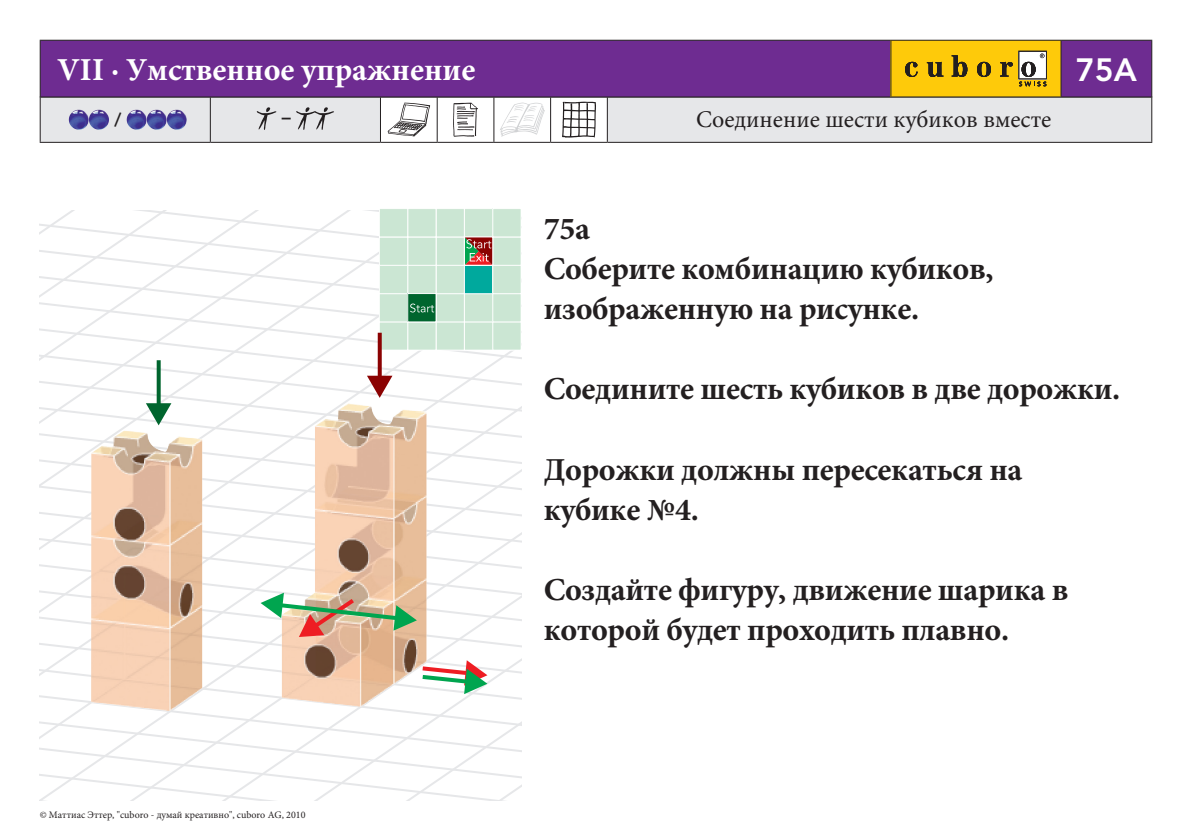
<style>
.page{position:relative;width:1191px;height:840px;background:#fff}
.page>*{position:absolute;margin:0;border:0;box-sizing:border-box;transform-origin:0 0}
.t1{font:700 32px/40px "Minion Pro";letter-spacing:-.01em;color:#231f20}
.t2{font:700 32px "Minion Pro";color:#fff}
.t3{font:800 32px "Avenir LT Std";color:#fff}
.t4{font:24px "Minion Pro";color:#231f20}
.t5{font:800 18px "Avenir LT Std";color:#231f20}
.t6{font:10px "Minion Pro";color:#231f20}
</style>
<div class="page">
<svg style="left:41px;top:97px;width:1110px;height:45px;background:#dfe0e4"></svg>
<hr style="left:40px;top:97px;width:1px;height:45px;background:#231f20">
<hr style="left:1151px;top:97px;width:1px;height:45px;background:#231f20">
<hr style="left:40px;top:142px;width:170px;height:1px;background:#231f20">
<hr style="left:210px;top:142px;width:170px;height:1px;background:#231f20">
<hr style="left:607px;top:142px;width:545px;height:1px;background:#231f20">
<hr style="left:210px;top:97px;width:1px;height:45px;background:#231f20">
<hr style="left:380px;top:97px;width:1px;height:45px;background:#231f20">
<hr style="left:437px;top:97px;width:1px;height:45px;background:#231f20">
<hr style="left:493px;top:97px;width:1px;height:45px;background:#231f20">
<hr style="left:550px;top:97px;width:1px;height:45px;background:#231f20">
<hr style="left:607px;top:97px;width:1px;height:45px;background:#231f20">
<hr style="left:380px;top:142px;width:57px;height:1px;background:#231f20">
<hr style="left:437px;top:142px;width:57px;height:1px;background:#231f20">
<hr style="left:494px;top:142px;width:56px;height:1px;background:#231f20">
<hr style="left:550px;top:142px;width:57px;height:1px;background:#231f20">
<img style="left:69px;top:111px;width:4px;height:14px">
<img style="left:89px;top:111px;width:5px;height:14px">
<img style="left:127px;top:111px;width:4px;height:15px">
<img style="left:147px;top:111px;width:4px;height:15px">
<img style="left:167px;top:111px;width:4px;height:15px">
<svg style="left:257px;top:107px;width:19px;height:23px"></svg>
<svg style="left:296px;top:107px;width:38px;height:23px"></svg>
<svg style="left:387px;top:102px;width:43px;height:35px"></svg>
<svg style="left:453px;top:103px;width:25px;height:34px"></svg>
<svg style="left:500px;top:102px;width:45px;height:35px"></svg>
<svg style="left:562px;top:101px;width:34px;height:36px"></svg>
<div style="left:41px;top:41px;width:1110px;height:55px;background:#6e2c91"></div>
<div style="left:891px;top:40px;width:170px;height:57px;background:#feca0a"></div>
<hr style="left:40px;top:40px;width:851px;height:1px;background:#231f20">
<hr style="left:40px;top:41px;width:1px;height:55px;background:#231f20">
<hr style="left:891px;top:40px;width:170px;height:1px;background:#231f20">
<hr style="left:890px;top:41px;width:1px;height:55px;background:#231f20">
<hr style="left:1061px;top:40px;width:91px;height:1px;background:#231f20">
<hr style="left:1060px;top:41px;width:1px;height:55px;background:#231f20">
<hr style="left:1151px;top:41px;width:1px;height:55px;background:#231f20">
<hr style="left:40px;top:96px;width:851px;height:1px;background:#231f20">
<hr style="left:891px;top:96px;width:170px;height:1px;background:#231f20">
<hr style="left:1061px;top:96px;width:91px;height:1px;background:#231f20">
<svg style="left:905px;top:62px;width:12px;height:15px"></svg>
<svg style="left:927px;top:62px;width:16px;height:15px"></svg>
<svg style="left:951px;top:55px;width:16px;height:22px"></svg>
<svg style="left:977px;top:62px;width:14px;height:15px"></svg>
<svg style="left:1000px;top:62px;width:12px;height:14px"></svg>
<svg style="left:1018px;top:51px;width:28px;height:35px"></svg>
<div style="left:435px;top:208px;width:30px;height:29px;border:1px solid #fff"></div>
<div style="left:464px;top:208px;width:29px;height:29px;border:1px solid #fff"></div>
<div style="left:492px;top:208px;width:29px;height:29px;border:1px solid #fff"></div>
<div style="left:407px;top:208px;width:29px;height:29px;border:1px solid #fff"></div>
<div style="left:379px;top:208px;width:29px;height:29px;border:1px solid #fff"></div>
<svg style="left:40px;top:210px;width:481px;height:589px"></svg>
<p class="t2" style="left:57px;top:47px;width:420px">VII · Умственное упражнение</p>
<p class="t3" style="left:1076px;top:51px;width:62px">75A</p>
<p class="t5" style="left:114px;top:109px;width:9px">/</p>
<p class="t5" style="left:282px;top:106px;width:10px">–</p>
<p class="t4" style="left:696px;top:103px;width:357px">Соединение шести кубиков вместе</p>
<p class="t1" style="left:544px;top:208px;width:451px">75а<br>Соберите комбинацию кубиков, изображенную на рисунке.</p>
<p class="t1" style="left:544px;top:368px;width:578px">Соедините шесть кубиков в две дорожки.</p>
<p class="t1" style="left:544px;top:448px;width:480px">Дорожки должны пересекаться на кубике №4.</p>
<p class="t6" style="left:40px;top:807px;width:267px">© Маттиас Эттер, "cuboro - думай креативно", cuboro AG, 2010</p>
<p class="t1" style="left:544px;top:568px;width:526px">Создайте фигуру, движение шарика в которой будет проходить плавно.</p>
</div>
